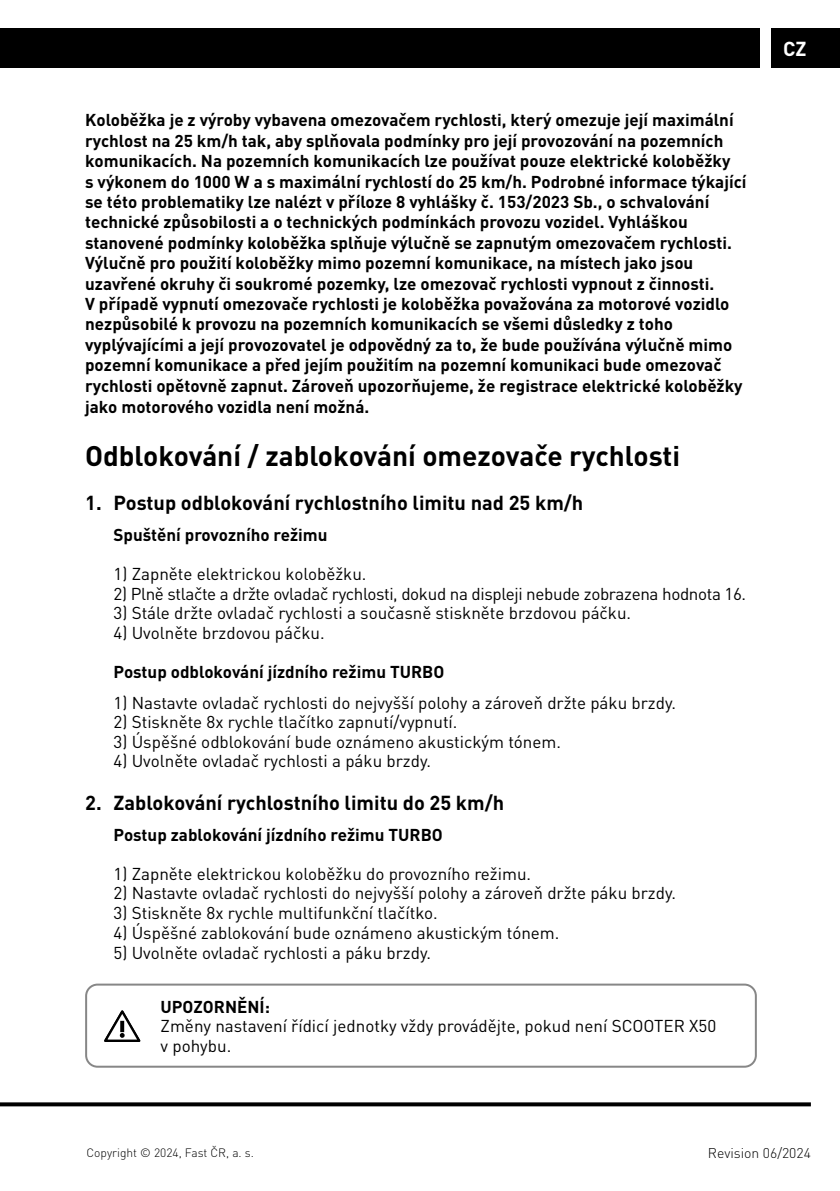
<style>
.page{position:relative;width:840px;height:1191px;background:#fff}
.page>*{position:absolute;margin:0;border:0;box-sizing:border-box;transform-origin:0 0}
.t1{font:700 28px "DIN Pro";color:#000}
.t2{font:700 20px "DIN Pro";color:#000}
.t3{font:700 20px "DIN Pro";color:#fff}
.t4{font:700 17px/20.4px "DIN Pro";color:#000}
.t5{font:17px/19.6px "DIN Pro";color:#000}
.t6{font:17px "DIN Pro";letter-spacing:-.02em;color:#000}
.t7{font:300 14px "DIN Pro";color:#000}
.t8{font:300 12px "DIN Pro";color:#000}
</style>
<div class="page">
<svg style="left:0;top:1102px;width:810px;height:4px;background:#181818"></svg>
<div style="left:771px;top:28px;width:68px;height:40px;background:#000"></div>
<div style="left:0;top:28px;width:759px;height:40px;background:#000"></div>
<svg style="left:104px;top:1010px;width:37px;height:32px"></svg>
<svg style="left:120px;top:1020px;width:4px;height:12px"></svg>
<div style="left:85px;top:983px;width:671px;height:84px;border:2px solid #878787;border-radius:11px"></div>
<p class="t4" style="left:85px;top:109px;width:662px">Koloběžka je z výroby vybavena omezovačem rychlosti, který omezuje její maximální rychlost na 25 km/h tak, aby splňovala podmínky pro její provozování na pozemních komunikacích. Na pozemních komunikacích lze používat pouze elektrické koloběžky<br>s výkonem do 1000 W a s maximální rychlostí do 25 km/h. Podrobné informace týkající se této problematiky lze nalézt v příloze 8 vyhlášky č. 153/2023 Sb., o schvalování technické způsobilosti a o technických podmínkách provozu vozidel. Vyhláškou stanovené podmínky koloběžka splňuje výlučně se zapnutým omezovačem rychlosti.<br>Výlučně pro použití koloběžky mimo pozemní komunikace, na místech jako jsou uzavřené okruhy či soukromé pozemky, lze omezovač rychlosti vypnout z činnosti.<br>V případě vypnutí omezovače rychlosti je koloběžka považována za motorové vozidlo nezpůsobilé k provozu na pozemních komunikacích se všemi důsledky z toho vyplývajícími a její provozovatel je odpovědný za to, že bude používána výlučně mimo pozemní komunikace a před jejím použitím na pozemní komunikaci bude omezovač rychlosti opětovně zapnut. Zároveň upozorňujeme, že registrace elektrické koloběžky jako motorového vozidla není možná.</p>
<h1 class="t1" style="left:85px;top:437px;width:596px">Odblokování / zablokování omezovače rychlosti</h1>
<p class="t2" style="left:85px;top:489px;width:499px">1. Postup odblokování rychlostního limitu nad 25 km/h</p>
<p class="t4" style="left:113px;top:524px;width:215px">Spuštění provozního režimu</p>
<p class="t5" style="left:113px;top:563px;width:254px">1) Zapněte elektrickou koloběžku.</p>
<p class="t6" style="left:113px;top:582px;width:634px">2) Plně stlačte a držte ovladač rychlosti, dokud na displeji nebude zobrazena hodnota 16.</p>
<p class="t5" style="left:113px;top:602px;width:519px">3) Stále držte ovladač rychlosti a současně stiskněte brzdovou páčku.</p>
<p class="t5" style="left:113px;top:622px;width:212px">4) Uvolněte brzdovou páčku.</p>
<p class="t4" style="left:113px;top:660px;width:332px">Postup odblokování jízdního režimu TURBO</p>
<p class="t5" style="left:113px;top:692px;width:563px">1) Nastavte ovladač rychlosti do nejvyšší polohy a zároveň držte páku brzdy.</p>
<p class="t5" style="left:113px;top:711px;width:345px">2) Stiskněte 8x rychle tlačítko zapnutí/vypnutí.</p>
<p class="t5" style="left:113px;top:731px;width:449px">3) Úspěšné odblokování bude oznámeno akustickým tónem.</p>
<p class="t5" style="left:113px;top:750px;width:319px">4) Uvolněte ovladač rychlosti a páku brzdy.</p>
<p class="t2" style="left:85px;top:789px;width:420px">2. Zablokování rychlostního limitu do 25 km/h</p>
<p class="t4" style="left:113px;top:823px;width:331px">Postup zablokování jízdního režimu TURBO</p>
<p class="t5" style="left:113px;top:863px;width:419px">1) Zapněte elektrickou koloběžku do provozního režimu.</p>
<p class="t5" style="left:113px;top:883px;width:563px">2) Nastavte ovladač rychlosti do nejvyšší polohy a zároveň držte páku brzdy.</p>
<p class="t5" style="left:113px;top:902px;width:325px">3) Stiskněte 8x rychle multifunkční tlačítko.</p>
<p class="t5" style="left:113px;top:922px;width:447px">4) Úspěšné zablokování bude oznámeno akustickým tónem.</p>
<p class="t5" style="left:113px;top:942px;width:319px">5) Uvolněte ovladač rychlosti a páku brzdy.</p>
<p class="t4" style="left:160px;top:995px;width:111px">UPOZORNĚNÍ:</p>
<p class="t5" style="left:160px;top:1015px;width:557px">Změny nastavení řídicí jednotky vždy provádějte, pokud není SCOOTER X50 v pohybu.</p>
<p class="t3" style="left:782px;top:35px;width:25px">CZ</p>
<p class="t8" style="left:86px;top:1144px;width:169px">Copyright © 2024, Fast ČR, a. s.</p>
<p class="t7" style="left:707px;top:1143px;width:104px">Revision 06/2024</p>
</div>
